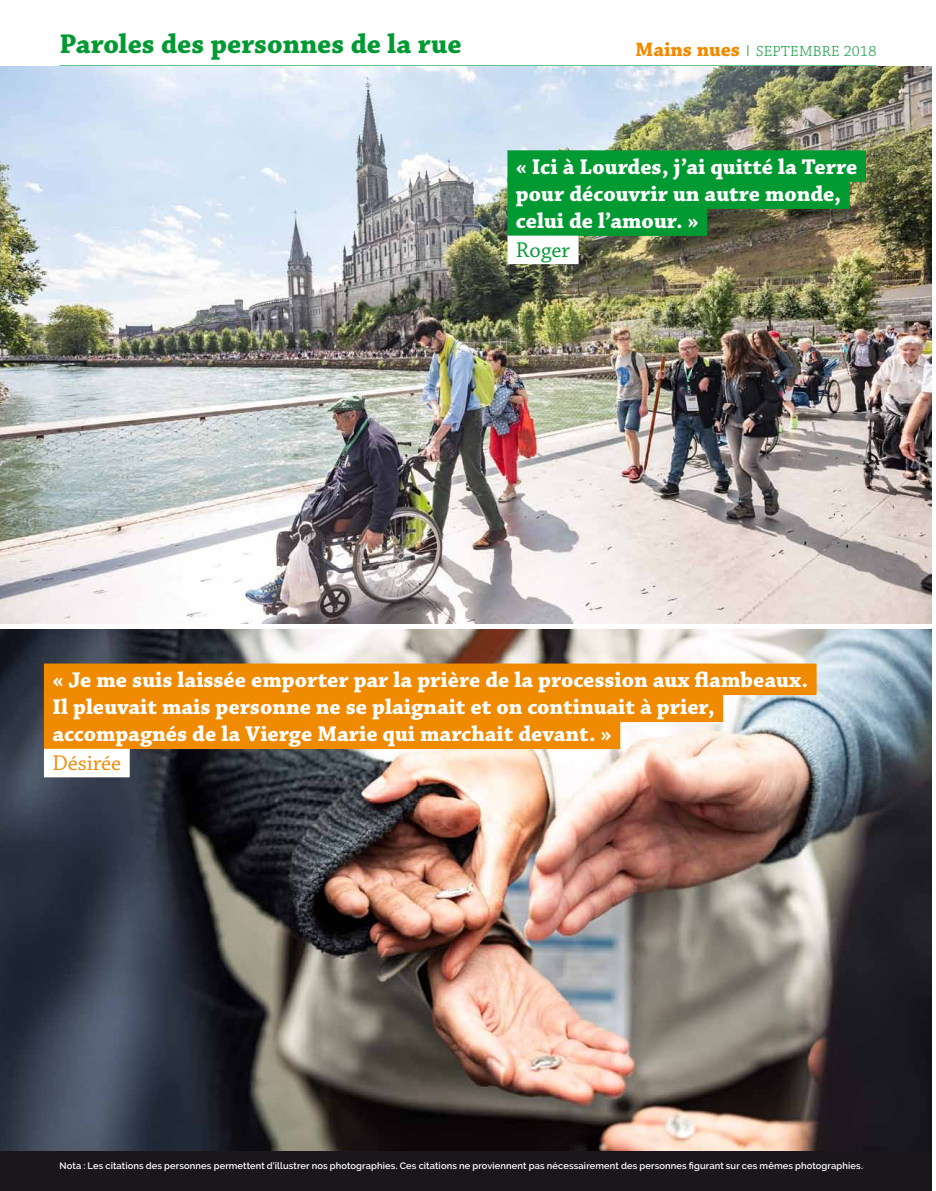
<style>
.page{position:relative;width:936px;height:1191px;background:#fff}
.page>*{position:absolute;margin:0;border:0;box-sizing:border-box;transform-origin:0 0}
.t1{font:700 28.5px "Chaparral Pro";color:#009932}
.t2{font:700 22.5px/27px "Chaparral Pro";color:#fff}
.t3{font:22.5px "Chaparral Pro";color:#f08a00}
.t4{font:22.5px "Chaparral Pro";color:#009932}
.t5{font:300 15.45px "Chaparral Pro";letter-spacing:.02em;color:#009932}
.t6{font:600 9.3px "Raleway";letter-spacing:.01em;color:#fff}
.s1{font-weight:700;font-size:20.4px;color:#f08a00}
.s2{font-family:"Raleway"}
</style>
<div class="page">
<img style="left:0;top:66px;width:931px;height:557px">
<img style="left:0;top:630px;width:931px;height:561px">
<div style="left:507px;top:150px;width:358px;height:32px;background:#009932"></div>
<div style="left:507px;top:177px;width:342px;height:32px;background:#009932"></div>
<div style="left:507px;top:204px;width:200px;height:32px;background:#009932"></div>
<div style="left:507px;top:236px;width:71px;height:28px;background:#fff"></div>
<div style="left:44px;top:663px;width:772px;height:32px;background:#f08a00"></div>
<div style="left:44px;top:690px;width:679px;height:32px;background:#f08a00"></div>
<div style="left:44px;top:717px;width:576px;height:32px;background:#f08a00"></div>
<div style="left:44px;top:749px;width:86px;height:28px;background:#fff"></div>
<div style="left:0;top:1151px;width:930px;height:40px;background:#1a171c"></div>
<p class="t1" style="left:60px;top:27px;width:403px">Paroles des personnes de la rue</p>
<p class="t5" style="left:635px;top:42px;width:242px"><span class="s1">Mains nues</span> <span class="s2">I</span> SEPTEMBRE 2018</p>
<p class="t2" style="left:516px;top:154px;width:343px">« Ici à Lourdes, j’ai quitté la Terre pour découvrir un autre monde, celui de l’amour. »</p>
<p class="t4" style="left:516px;top:237px;width:56px">Roger</p>
<p class="t2" style="left:52px;top:667px;width:757px">« Je me suis laissée emporter par la prière de la procession aux flambeaux.<br>Il pleuvait mais personne ne se plaignait et on continuait à prier, accompagnés de la Vierge Marie qui marchait devant. »</p>
<p class="t3" style="left:52px;top:750px;width:70px">Désirée</p>
<p class="t6" style="left:60px;top:1160px;width:804px">Nota : Les citations des personnes permettent d’illustrer nos photographies. Ces citations ne proviennent pas nécessairement des personnes figurant sur ces mêmes photographies.</p>
</div>
